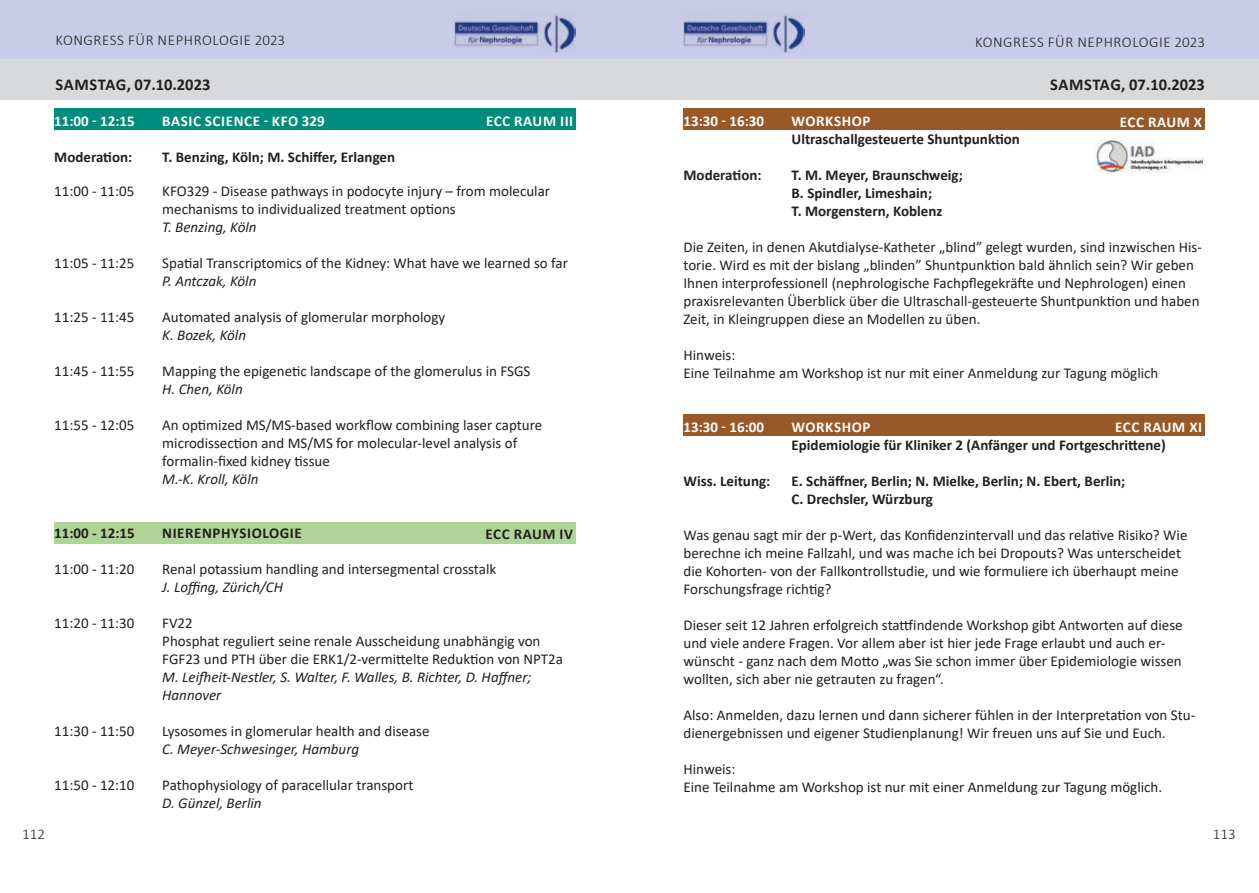
<style>
.page{position:relative;width:1259px;height:893px;background:#fff}
.page>*{position:absolute;margin:0;border:0;box-sizing:border-box;transform-origin:0 0}
.t1{font:700 16.5px "Calibri";color:#231f20}
.t2{font:15px/18px "Calibri";color:#231f20}
.t3{font:700 15px/18px "Calibri";color:#231f20}
.t4{font:italic 15px/18px "Calibri";color:#231f20}
.t5{font:700 15px "Calibri";letter-spacing:.04em;color:#fff}
.t6{font:300 15px "Calibri";letter-spacing:.04em;color:#231f20}
.t7{font:700 15px "Calibri";letter-spacing:.04em;color:#231f20}
</style>
<div class="page">
<div style="left:0;top:0;width:629px;height:59px;background:#c9cce6"></div>
<div style="left:629px;top:0;width:630px;height:59px;background:#c9cce6"></div>
<img style="left:454px;top:14px;width:121px;height:39px">
<img style="left:683px;top:14px;width:121px;height:39px">
<div style="left:0;top:59px;width:629px;height:40px;background:#d8d9db"></div>
<div style="left:629px;top:59px;width:630px;height:40px;background:#d8d9db"></div>
<div style="left:54px;top:522px;width:521px;height:21px;background:#aed596"></div>
<div style="left:54px;top:108px;width:521px;height:21px;background:#008c7c"></div>
<div style="left:683px;top:414px;width:522px;height:21px;background:#995828"></div>
<div style="left:683px;top:108px;width:522px;height:21px;background:#995828"></div>
<img style="left:1094px;top:140px;width:111px;height:33px">
<p class="t6" style="left:56px;top:31px;width:231px">KONGRESS FÜR NEPHROLOGIE 2023</p>
<p class="t6" style="left:975px;top:33px;width:231px">KONGRESS FÜR NEPHROLOGIE 2023</p>
<p class="t1" style="left:56px;top:73px;width:156px">SAMSTAG, 07.10.2023</p>
<p class="t1" style="left:1050px;top:73px;width:156px">SAMSTAG, 07.10.2023</p>
<p class="t5" style="left:54px;top:110px;width:82px">11:00 - 12:15</p>
<p class="t5" style="left:162px;top:110px;width:164px">BASIC SCIENCE - KFO 329</p>
<p class="t3" style="left:54px;top:148px;width:80px">Moderation:</p>
<p class="t3" style="left:162px;top:148px;width:234px">T. Benzing, Köln; M. Schiffer, Erlangen</p>
<p class="t2" style="left:54px;top:182px;width:82px">11:00 - 11:05</p>
<p class="t2" style="left:162px;top:182px;width:389px">KFO329 - Disease pathways in podocyte injury – from molecular mechanisms to individualized treatment options</p>
<p class="t4" style="left:162px;top:218px;width:96px">T. Benzing, Köln</p>
<p class="t2" style="left:54px;top:254px;width:82px">11:05 - 11:25</p>
<p class="t2" style="left:162px;top:254px;width:407px">Spatial Transcriptomics of the Kidney: What have we learned so far</p>
<p class="t4" style="left:162px;top:272px;width:96px">P. Antczak, Köln</p>
<p class="t2" style="left:54px;top:308px;width:82px">11:25 - 11:45</p>
<p class="t2" style="left:162px;top:308px;width:284px">Automated analysis of glomerular morphology</p>
<p class="t4" style="left:162px;top:326px;width:85px">K. Bozek, Köln</p>
<p class="t2" style="left:54px;top:362px;width:82px">11:45 - 11:55</p>
<p class="t2" style="left:162px;top:362px;width:370px">Mapping the epigenetic landscape of the glomerulus in FSGS</p>
<p class="t4" style="left:162px;top:380px;width:82px">H. Chen, Köln</p>
<p class="t2" style="left:54px;top:416px;width:82px">11:55 - 12:05</p>
<p class="t2" style="left:162px;top:416px;width:381px">An optimized MS/MS-based workflow combining laser capture microdissection and MS/MS for molecular-level analysis of formalin-fixed kidney tissue</p>
<p class="t4" style="left:162px;top:470px;width:98px">M.-K. Kroll, Köln</p>
<p class="t5" style="left:486px;top:110px;width:89px">ECC RAUM III</p>
<p class="t5" style="left:683px;top:110px;width:82px">13:30 - 16:30</p>
<p class="t5" style="left:791px;top:110px;width:80px">WORKSHOP</p>
<p class="t3" style="left:791px;top:130px;width:230px">Ultraschallgesteuerte Shuntpunktion</p>
<p class="t3" style="left:683px;top:166px;width:80px">Moderation:</p>
<p class="t3" style="left:791px;top:166px;width:173px">T. M. Meyer, Braunschweig;<br>B. Spindler, Limeshain;<br>T. Morgenstern, Koblenz</p>
<p class="t2" style="left:683px;top:238px;width:520px">Die Zeiten, in denen Akutdialyse-Katheter „blind” gelegt wurden, sind inzwischen His&shy;torie. Wird es mit der bislang „blinden” Shuntpunktion bald ähnlich sein? Wir geben Ihnen interprofessionell (nephrologische Fachpflegekräfte und Nephrologen) einen praxisrelevanten Überblick über die Ultraschall-gesteuerte Shuntpunktion und haben Zeit, in Kleingruppen diese an Modellen zu üben.</p>
<p class="t2" style="left:683px;top:346px;width:476px">Hinweis:<br>Eine Teilnahme am Workshop ist nur mit einer Anmeldung zur Tagung möglich</p>
<p class="t5" style="left:1120px;top:111px;width:84px">ECC RAUM X</p>
<p class="t5" style="left:683px;top:416px;width:82px">13:30 - 16:00</p>
<p class="t5" style="left:791px;top:416px;width:80px">WORKSHOP</p>
<p class="t3" style="left:791px;top:436px;width:376px">Epidemiologie für Kliniker 2 (Anfänger und Fortgeschrittene)</p>
<p class="t3" style="left:683px;top:472px;width:88px">Wiss. Leitung:</p>
<p class="t3" style="left:791px;top:472px;width:335px">E. Schäffner, Berlin; N. Mielke, Berlin; N. Ebert, Berlin;<br>C. Drechsler, Würzburg</p>
<p class="t2" style="left:683px;top:526px;width:505px">Was genau sagt mir der p-Wert, das Konfidenzintervall und das relative Risiko? Wie berechne ich meine Fallzahl, und was mache ich bei Dropouts? Was unterscheidet die Kohorten- von der Fallkontrollstudie, und wie formuliere ich überhaupt meine Forschungsfrage richtig?</p>
<p class="t2" style="left:683px;top:616px;width:501px">Dieser seit 12 Jahren erfolgreich stattfindende Workshop gibt Antworten auf diese und viele andere Fragen. Vor allem aber ist hier jede Frage erlaubt und auch er&shy;wünscht - ganz nach dem Motto „was Sie schon immer über Epidemiologie wissen wollten, sich aber nie getrauten zu fragen“.</p>
<p class="t2" style="left:683px;top:706px;width:513px">Also: Anmelden, dazu lernen und dann sicherer fühlen in der Interpretation von Stu&shy;dienergebnissen und eigener Studienplanung! Wir freuen uns auf Sie und Euch.</p>
<p class="t2" style="left:683px;top:760px;width:480px">Hinweis:<br>Eine Teilnahme am Workshop ist nur mit einer Anmeldung zur Tagung möglich.</p>
<p class="t5" style="left:1115px;top:417px;width:88px">ECC RAUM XI</p>
<p class="t3" style="left:54px;top:524px;width:82px">11:00 - 12:15</p>
<p class="t7" style="left:162px;top:523px;width:141px">NIERENPHYSIOLOGIE</p>
<p class="t2" style="left:54px;top:560px;width:82px">11:00 - 11:20</p>
<p class="t2" style="left:162px;top:560px;width:335px">Renal potassium handling and intersegmental crosstalk</p>
<p class="t4" style="left:162px;top:578px;width:122px">J. Loffing, Zürich/CH</p>
<p class="t2" style="left:54px;top:614px;width:82px">11:20 - 11:30</p>
<p class="t2" style="left:162px;top:614px;width:402px">FV22<br>Phosphat reguliert seine renale Ausscheidung unabhängig von<br>FGF23 und PTH über die ERK1/2-vermittelte Reduktion von NPT2a</p>
<p class="t4" style="left:162px;top:668px;width:371px">M. Leifheit-Nestler, S. Walter, F. Walles, B. Richter, D. Haffner;<br>Hannover</p>
<p class="t2" style="left:54px;top:722px;width:82px">11:30 - 11:50</p>
<p class="t2" style="left:162px;top:722px;width:269px">Lysosomes in glomerular health and disease</p>
<p class="t4" style="left:162px;top:740px;width:198px">C. Meyer-Schwesinger, Hamburg</p>
<p class="t2" style="left:54px;top:776px;width:82px">11:50 - 12:10</p>
<p class="t2" style="left:162px;top:776px;width:253px">Pathophysiology of paracellular transport</p>
<p class="t4" style="left:162px;top:794px;width:101px">D. Günzel, Berlin</p>
<p class="t7" style="left:485px;top:523px;width:89px">ECC RAUM IV</p>
<p class="t6" style="left:22px;top:825px;width:24px">112</p>
<p class="t6" style="left:1213px;top:825px;width:24px">113</p>
</div>
